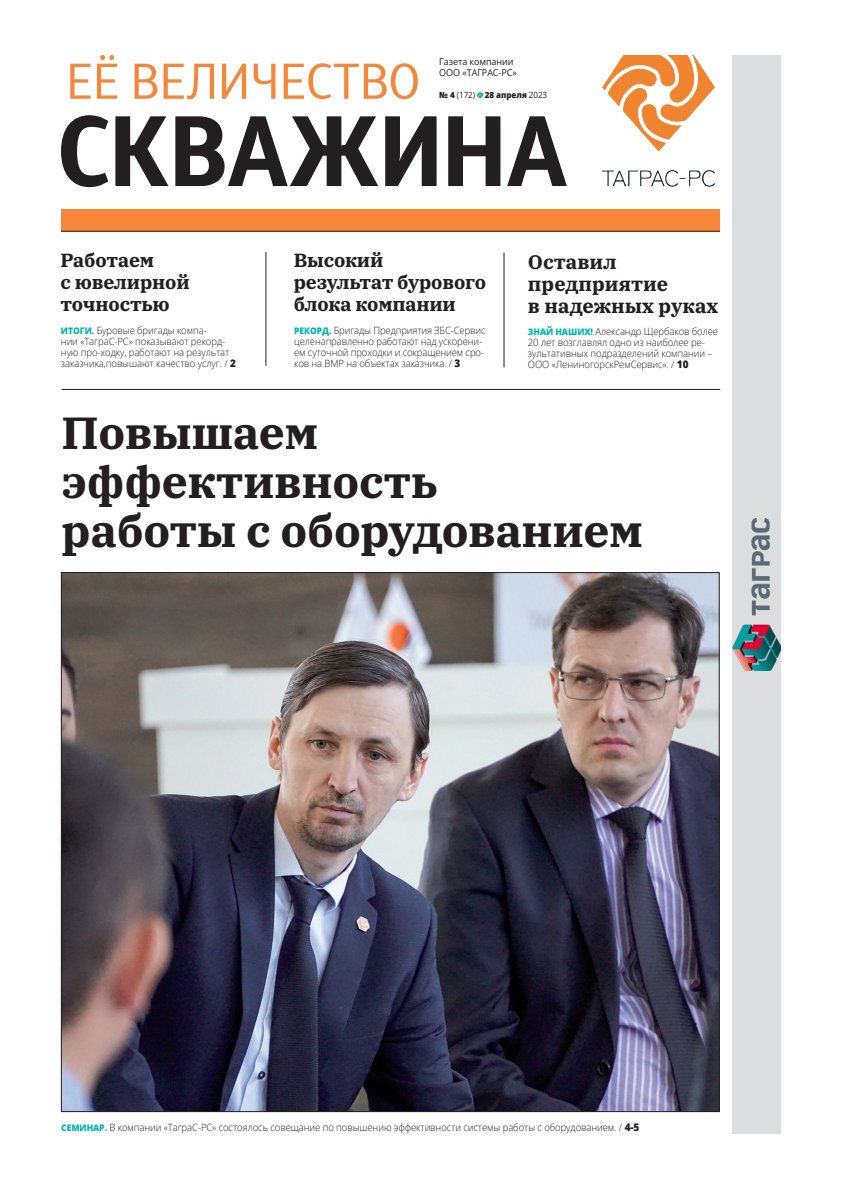
<style>
.page{position:relative;width:842px;height:1191px;background:#fff}
.page>*{position:absolute;margin:0;border:0;box-sizing:border-box;transform-origin:0 0}
.t1{font:700 45px/49px "IBM Plex Serif";letter-spacing:-.01em;color:#231f20}
.t2{font:700 19.6px/22px "IBM Plex Serif";color:#231f20}
.t3{font:700 19px/22px "IBM Plex Serif";letter-spacing:-.01em;color:#231f20}
.t4{font:300 10px/11px "Open Sans";letter-spacing:-.01em;color:#231f20;scale:.95 1}
.t5{font:9.5px/11px "Open Sans";letter-spacing:-.01em;color:#231f20;scale:.95 1}
.t6{font:800 8.5px "Open Sans";letter-spacing:-.01em;color:#231f20;scale:.95 1}
.s1{font-weight:400}
.s2{font-weight:800;font-size:9px;color:#00b6ad}
.s3{font-weight:800;font-size:10.5px}
</style>
<div class="page">
<div style="left:61px;top:209px;width:659px;height:22px;background:#f5863a"></div>
<hr style="left:61px;top:231px;width:659px;height:1px;background:#231f20">
<svg style="left:61px;top:115px;width:506px;height:72px"></svg>
<svg style="left:70px;top:55px;width:348px;height:44px"></svg>
<svg style="left:477px;top:92px;width:6px;height:6px"></svg>
<div style="left:732px;top:55px;width:49px;height:1078px;background:#dcdddf"></div>
<img style="left:732px;top:518px;width:49px;height:152px">
<img style="left:602px;top:55px;width:113px;height:132px">
<hr style="left:62px;top:389px;width:658px;height:1px;background:#231f20">
<hr style="left:266px;top:252px;width:1px;height:114px;background:#231f20">
<hr style="left:504px;top:253px;width:1px;height:114px;background:#231f20">
<img style="left:63px;top:574px;width:654px;height:535px">
<p class="t5" style="left:439px;top:56px;width:83px">Газета компании<br>ООО «ТАГРАС-РС»</p>
<p class="t6" style="left:439px;top:89px;width:115px">№ 4 <span class="s1">(172)</span> 28 апреля <span class="s1">2023</span></p>
<h3 class="t3" style="left:294px;top:248px;width:194px">Высокий результат бурового блока компании</h3>
<h3 class="t3" style="left:60px;top:248px;width:131px">Работаем<br>с ювелирной точностью</h3>
<h2 class="t2" style="left:528px;top:249px;width:192px">Оставил предприятие<br>в надежных руках</h2>
<p class="t4" style="left:294px;top:324px;width:203px"><span class="s2">РЕКОРД.</span> Бригады Предприятия ЗБС-Сервис целенаправленно работают над ускорени&shy;ем суточной проходки и сокращением сро&shy;ков на ВМР на объектах заказчика. / <span class="s3">3</span></p>
<p class="t4" style="left:61px;top:324px;width:186px"><span class="s2">ИТОГИ.</span> Буровые бригады компа-<br>нии «ТаграС-РС» показывают рекорд&shy;ную про-ходку, работают на результат заказчика,повышают качество услуг. / <span class="s3">2</span></p>
<p class="t4" style="left:528px;top:325px;width:202px"><span class="s2">ЗНАЙ НАШИХ!</span> Александр Щербаков более 20 лет возглавлял одно из наиболее ре&shy;зультативных подразделений компании – ООО «ЛениногорскРемСервис». / <span class="s3">10</span></p>
<h1 class="t1" style="left:62px;top:405px;width:583px">Повышаем эффективность<br>работы с оборудованием</h1>
<p class="t4" style="left:61px;top:1121px;width:610px"><span class="s2">СЕМИНАР.</span> В компании «ТаграС-РС» состоялось совещание по повышению эффективности системы работы с оборудованием. / <span class="s3">4-5</span></p>
</div>
